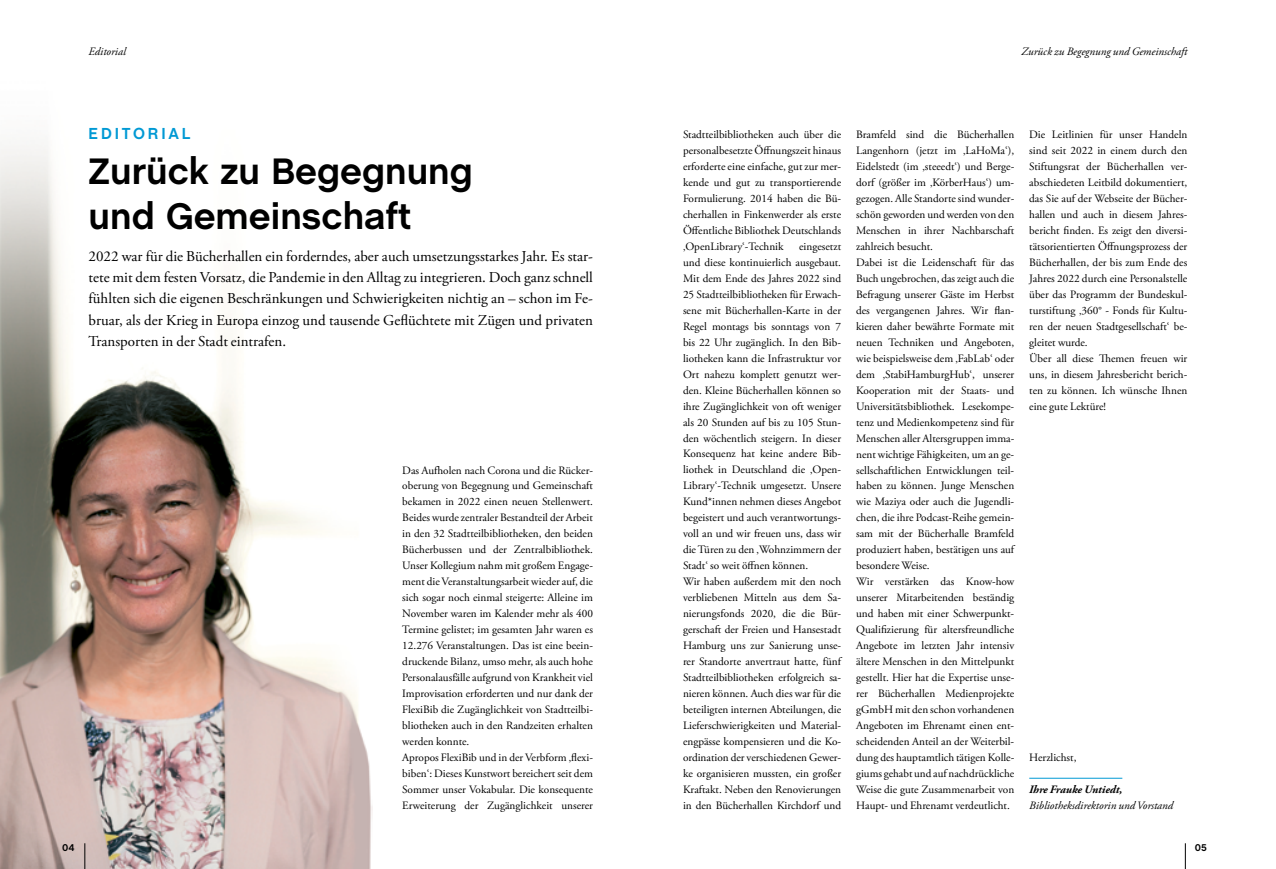
<style>
.page{position:relative;width:1276px;height:869px;background:#fff}
.page>*{position:absolute;margin:0;border:0;box-sizing:border-box;transform-origin:0 0}
.t1{font:700 37.5px/45px "Chalet";color:#000}
.t2{font:700 16.25px "Chalet";letter-spacing:.175em;color:#0099d4}
.t3{font:15px/21.2px "Adobe Garamond Pro";color:#000;text-align:justify}
.t4{font:11.25px/16px "Adobe Garamond Pro";color:#000}
.t5{font:italic 11.25px "Adobe Garamond Pro";color:#000}
.t6{font:italic 700 11.25px "Adobe Garamond Pro";color:#000}
.t7{font:700 10px "Chalet";color:#000}
</style>
<div class="page">
<img style="left:0;top:144px;width:372px;height:724px">
<hr style="left:1029px;top:777px;width:93px;height:1px;background:#0099d4">
<svg style="left:1185px;top:843px;width:1px;height:25px"></svg>
<svg style="left:84px;top:842px;width:1px;height:26px"></svg>
<p class="t5" style="left:89px;top:45px;width:39px">Editorial</p>
<p class="t5" style="left:1021px;top:45px;width:167px">Zurück zu Begegnung und Gemeinschaft</p>
<h2 class="t2" style="left:89px;top:124px;width:103px">EDITORIAL</h2>
<h1 class="t1" style="left:89px;top:151px;width:386px">Zurück zu Begegnung und Gemeinschaft</h1>
<p class="t3" style="left:89px;top:246px;width:506px">2022 war für die Bücherhallen ein forderndes, aber auch umsetzungsstarkes Jahr. Es star&shy;tete mit dem festen Vorsatz, die Pandemie in den Alltag zu integrieren. Doch ganz schnell fühlten sich die eigenen Beschränkungen und Schwierigkeiten nichtig an – schon im Fe&shy;bruar, als der Krieg in Europa einzog und tausende Geflüchtete mit Zügen und privaten Transporten in der Stadt eintrafen.</p>
<p class="t4" style="left:402px;top:462px;width:192px">Das Aufholen nach Corona und die Rücker&shy;oberung von Begegnung und Gemeinschaft bekamen in 2022 einen neuen Stellenwert.<br>Beides wurde zentraler Bestandteil der Arbeit in den 32 Stadtteilbibliotheken, den beiden Bücherbussen und der Zentralbibliothek.<br>Unser Kollegium nahm mit großem Engage&shy;ment die Veranstaltungsarbeit wieder auf, die sich sogar noch einmal steigerte: Alleine im November waren im Kalender mehr als 400<br>Termine gelistet; im gesamten Jahr waren es 12.276 Veranstaltungen. Das ist eine beein&shy;druckende Bilanz, umso mehr, als auch hohe Personalausfälle aufgrund von Krankheit viel Improvisation erforderten und nur dank der FlexiBib die Zugänglichkeit von Stadtteilbi&shy;bliotheken auch in den Randzeiten erhalten werden konnte.<br>Apropos FlexiBib und in der Verbform ‚flexi&shy;biben‘: Dieses Kunstwort bereichert seit dem Sommer unser Vokabular. Die konsequente Erweiterung der Zugänglichkeit unserer</p>
<p class="t4" style="left:683px;top:127px;width:160px;text-align:justify">Stadtteilbibliotheken auch über die personalbesetzte Öffnungszeit hinaus erforderte eine einfache, gut zur mer&shy;kende und gut zu transportierende Formulierung. 2014 haben die Bü&shy;cherhallen in Finkenwerder als erste Öffentliche Bibliothek Deutschlands ‚OpenLibrary‘-Technik</p>
<p class="t4" style="left:683px;top:239px;width:160px;text-indent:116px">eingesetzt und diese kontinuierlich ausgebaut.<br>Mit dem Ende des Jahres 2022 sind 25 Stadtteilbibliotheken für Erwach&shy;sene mit Bücherhallen-Karte in der Regel montags bis sonntags von 7 bis 22 Uhr zugänglich. In den Bib&shy;liotheken kann die Infrastruktur vor Ort nahezu komplett genutzt wer&shy;den. Kleine Bücherhallen können so ihre Zugänglichkeit von oft weniger als 20 Stunden auf bis zu 105 Stun&shy;den wöchentlich steigern. In dieser Konsequenz hat keine andere Bib&shy;liothek in Deutschland die ‚Open-Library‘-Technik umgesetzt. Unsere Kund*innen nehmen dieses Angebot begeistert und auch verantwortungs&shy;voll an und wir freuen uns, dass wir die Türen zu den ‚Wohnzimmern der Stadt‘ so weit öffnen können.<br>Wir haben außerdem mit den noch verbliebenen Mitteln aus dem Sa&shy;nierungsfonds 2020, die die Bür&shy;gerschaft der Freien und Hansestadt Hamburg uns zur Sanierung unse&shy;rer Standorte anvertraut hatte, fünf Stadtteilbibliotheken erfolgreich sa&shy;nieren können. Auch dies war für die beteiligten internen Abteilungen, die Lieferschwierigkeiten und Material&shy;engpässe kompensieren und die Ko&shy;ordination der verschiedenen Gewer&shy;ke organisieren mussten, ein großer Kraftakt. Neben den Renovierungen in den Bücherhallen Kirchdorf und</p>
<p class="t4" style="left:856px;top:127px;width:160px">Bramfeld sind die Bücherhallen Langenhorn (jetzt im ‚LaHoMa‘), Eidelstedt (im ‚steeedt‘) und Berge&shy;dorf (größer im ‚KörberHaus‘) um&shy;gezogen. Alle Standorte sind wunder&shy;schön geworden und werden von den Menschen in ihrer Nachbarschaft zahlreich besucht.<br>Dabei ist die Leidenschaft für das Buch ungebrochen, das zeigt auch die Befragung unserer Gäste im Herbst des vergangenen Jahres. Wir flan&shy;kieren daher bewährte Formate mit neuen Techniken und Angeboten, wie beispielsweise dem ‚FabLab‘ oder dem ‚StabiHamburgHub‘, unserer Kooperation mit der Staats- und Universitätsbibliothek. Lesekompe&shy;tenz und Medienkompetenz sind für Menschen aller Altersgruppen imma&shy;nent wichtige Fähigkeiten, um an ge&shy;sellschaftlichen Entwicklungen teil&shy;haben zu können. Junge Menschen wie Maziya oder auch die Jugendli&shy;chen, die ihre Podcast-Reihe gemein&shy;sam mit der Bücherhalle Bramfeld produziert haben, bestätigen uns auf besondere Weise.<br>Wir verstärken das Know-how unserer Mitarbeitenden beständig und haben mit einer Schwerpunkt-Qualifizierung für altersfreundliche Angebote im letzten Jahr intensiv ältere Menschen in den Mittelpunkt gestellt. Hier hat die Expertise unse&shy;rer Bücherhallen Medienprojekte gGmbH mit den schon vorhandenen Angeboten im Ehrenamt einen ent&shy;scheidenden Anteil an der Weiterbil&shy;dung des hauptamtlich tätigen Kolle&shy;giums gehabt und auf nachdrückliche Weise die gute Zusammenarbeit von Haupt- und Ehrenamt verdeutlicht.</p>
<p class="t4" style="left:1029px;top:127px;width:160px">Die Leitlinien für unser Handeln sind seit 2022 in einem durch den Stiftungsrat der Bücherhallen ver&shy;abschiedeten Leitbild dokumentiert, das Sie auf der Webseite der Bücher&shy;hallen und auch in diesem Jahres&shy;bericht finden. Es zeigt den diversi&shy;tätsorientierten Öffnungsprozess der Bücherhallen, der bis zum Ende des Jahres 2022 durch eine Personalstelle über das Programm der Bundeskul&shy;turstiftung ‚360° - Fonds für Kultu&shy;ren der neuen Stadtgesellschaft‘ be&shy;gleitet wurde.<br>Über all diese Themen freuen wir uns, in diesem Jahresbericht berich&shy;ten zu können. Ich wünsche Ihnen eine gute Lektüre!</p>
<p class="t4" style="left:1029px;top:749px;width:49px">Herzlichst,</p>
<p class="t6" style="left:1029px;top:782px;width:95px">Ihre Frauke Untiedt,</p>
<p class="t5" style="left:1029px;top:797px;width:145px">Bibliotheksdirektorin und Vorstand</p>
<p class="t7" style="left:62px;top:841px;width:14px">04</p>
<p class="t7" style="left:1194px;top:841px;width:14px">05</p>
</div>
